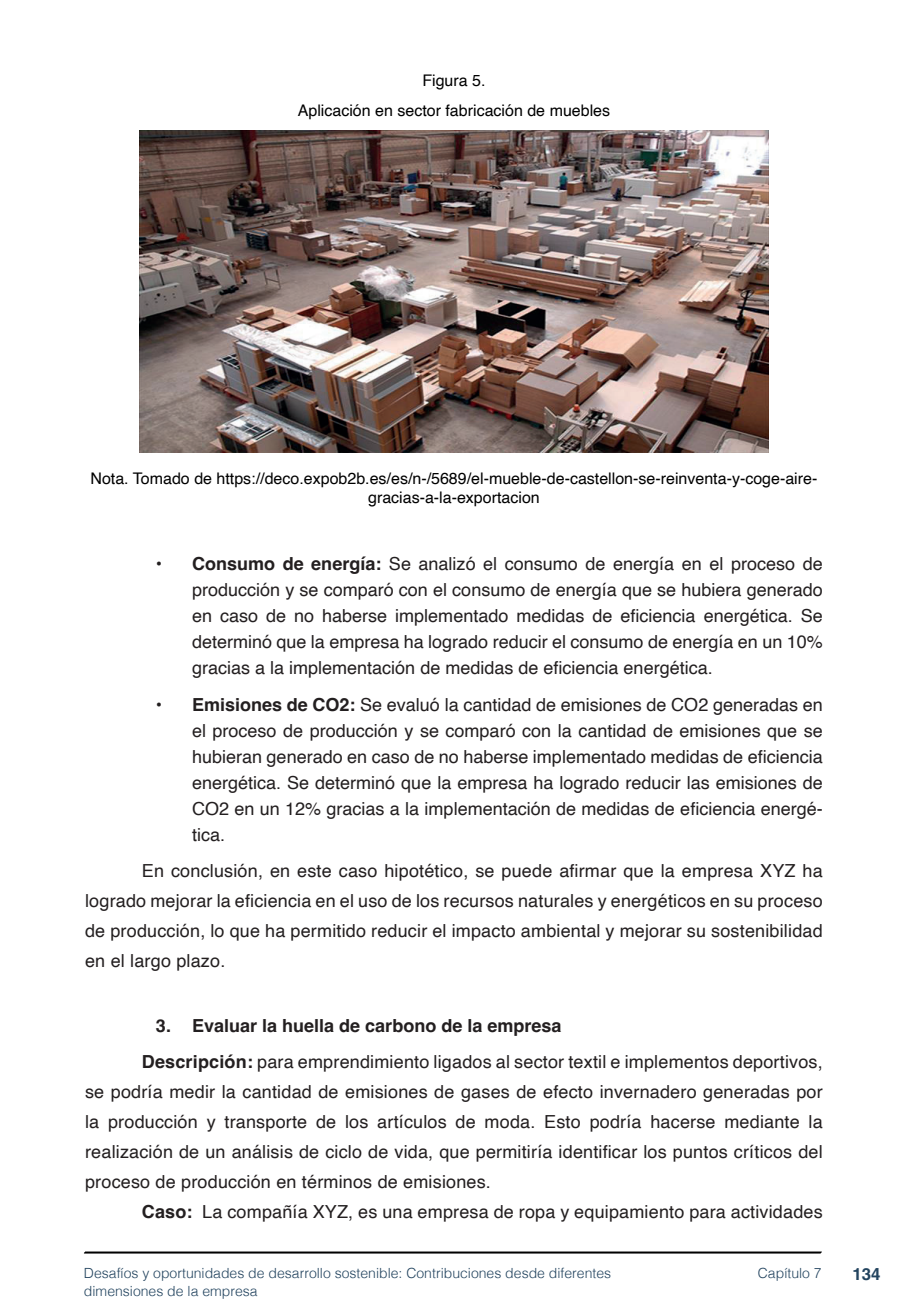
<style>
.page{position:relative;width:908px;height:1304px;background:#fff}
.page>*{position:absolute;margin:0;border:0;box-sizing:border-box;transform-origin:0 0}
.txt{font:18px/26px "Helvetica";letter-spacing:.01em;color:#231f20;text-align:justify}
.t1{font:700 18px "Helvetica";color:#231f20}
.t2{font:700 16.8px "Helvetica";color:#23445f}
.imagens_graf_tab{font:16px/19.2px "Helvetica";color:#000;text-align:center}
.t3{font:300 14px/18px "Helvetica";color:#23445f}
.s1{font-weight:700}
</style>
<div class="page">
<svg style="left:84px;top:1251px;width:737px;height:3px;background:#515151"></svg>
<img style="left:139px;top:131px;width:629px;height:322px">
<p class="imagens_graf_tab" style="left:422px;top:71px;width:65px">Figura 5.</p>
<p class="imagens_graf_tab" style="left:297px;top:102px;width:314px">Aplicación en sector fabricación de muebles</p>
<p class="imagens_graf_tab" style="left:90px;top:469px;width:728px">Nota. Tomado de https://deco.expob2b.es/es/n-/5689/el-mueble-de-castellon-se-reinventa-y-coge-aire&shy;gracias-a-la-exportacion</p>
<p class="txt" style="left:192px;top:551px;width:632px;text-indent:-36px"><span class="s1">• Consumo de energía:</span> Se analizó el consumo de energía en el proceso de producción y se comparó con el consumo de energía que se hubiera generado en caso de no haberse implementado medidas de eficiencia energética. Se determinó que la empresa ha logrado reducir el consumo de energía en un 10% gracias a la implementación de medidas de eficiencia energética.</p>
<p class="txt" style="left:192px;top:693px;width:632px;text-indent:-36px"><span class="s1">• Emisiones de CO2:</span> Se evaluó la cantidad de emisiones de CO2 generadas en el proceso de producción y se comparó con la cantidad de emisiones que se hubieran generado en caso de no haberse implementado medidas de eficiencia energética. Se determinó que la empresa ha logrado reducir las emisiones de CO2 en un 12% gracias a la implementación de medidas de eficiencia energé&shy;tica.</p>
<p class="txt" style="left:85px;top:856px;width:738px;line-height:30px;text-indent:57px">En conclusión, en este caso hipotético, se puede afirmar que la empresa XYZ ha logrado mejorar la eficiencia en el uso de los recursos naturales y energéticos en su proceso de producción, lo que ha permitido reducir el impacto ambiental y mejorar su sostenibilidad en el largo plazo.</p>
<p class="t1" style="left:156px;top:1015px;width:407px">3. Evaluar la huella de carbono de la empresa</p>
<p class="txt" style="left:85px;top:1047px;width:738px;line-height:30px;text-indent:57px"><span class="s1">Descripción:</span> para emprendimiento ligados al sector textil e implementos deportivos, se podría medir la cantidad de emisiones de gases de efecto invernadero generadas por la producción y transporte de los artículos de moda. Esto podría hacerse mediante la realización de un análisis de ciclo de vida, que permitiría identificar los puntos críticos del proceso de producción en términos de emisiones.</p>
<p class="txt" style="left:142px;top:1199px;width:682px"><span class="s1">Caso:</span> La compañía XYZ, es una empresa de ropa y equipamiento para actividades</p>
<p class="t3" style="left:84px;top:1263px;width:528px">Desafíos y oportunidades de desarrollo sostenible: Contribuciones desde diferentes dimensiones de la empresa</p>
<p class="t3" style="left:757px;top:1263px;width:65px">Capítulo 7</p>
<p class="t2" style="left:851px;top:1264px;width:30px">134</p>
</div>
